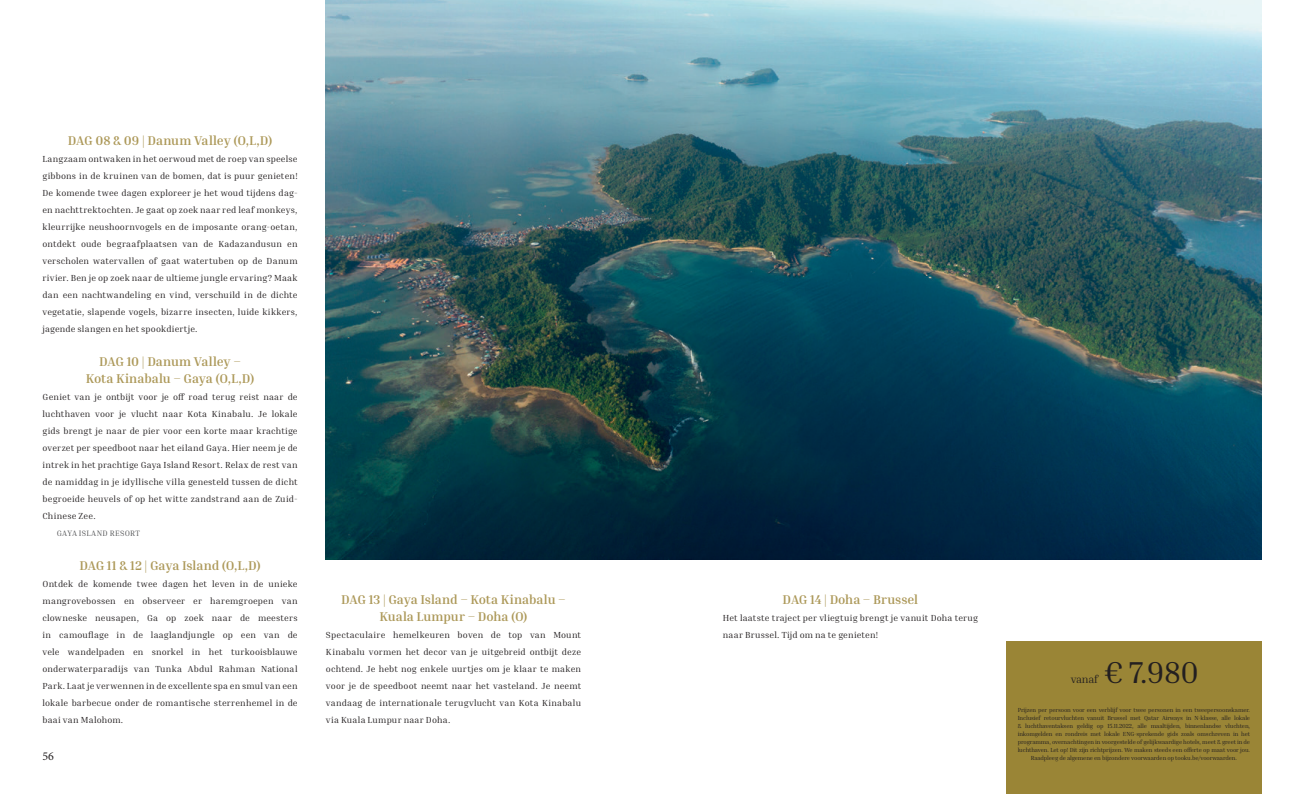
<style>
.page{position:relative;width:1304px;height:794px;background:#fff}
.page>*{position:absolute;margin:0;border:0;box-sizing:border-box;transform-origin:0 0}
.t1{font:31px "Inria Serif";color:#231f20}
.t2{font:700 13px/17px "Inria Serif";letter-spacing:-.005em;color:#ac9858;text-align:center}
.t3{font:12px "Minion Pro";color:#231f20}
.t4{font:11px "Inria Serif";letter-spacing:-.02em;color:#231f20}
.t5{font:9px/17px "Inria Serif";letter-spacing:.015em;color:#231f20;text-align:justify}
.t6{font:8px "Inria Serif";letter-spacing:.04em;color:#57585a}
.t7{font:6px/8px "Inria Serif";letter-spacing:-.02em;color:#231f20;text-align:center}
</style>
<div class="page">
<div style="left:1006px;top:641px;width:255px;height:153px;background:#9a8536"></div>
<img style="left:326px;top:0;width:935px;height:559px">
<h2 class="t2" style="left:68px;top:131px;width:206px">DAG 08 &amp; 09 | Danum Valley (O,L,D)</h2>
<p class="t5" style="left:43px;top:150px;width:257px">Langzaam ontwaken in het oerwoud met de roep van speelse gibbons in de kruinen van de bomen, dat is puur genieten!<br>De komende twee dagen exploreer je het woud tijdens dag&shy;en nachttrektochten. Je gaat op zoek naar red leaf monkeys, kleurrijke neushoornvogels en de imposante orang-oetan, ontdekt oude begraafplaatsen van de Kadazandusun en verscholen watervallen of gaat watertuben op de Danum rivier. Ben je op zoek naar de ultieme jungle ervaring? Maak dan een nachtwandeling en vind, verschuild in de dichte vegetatie, slapende vogels, bizarre insecten, luide kikkers, jagende slangen en het spookdiertje.</p>
<h2 class="t2" style="left:86px;top:352px;width:170px">DAG 10 | Danum Valley –<br>Kota Kinabalu – Gaya (O,L,D)</h2>
<p class="t5" style="left:43px;top:388px;width:257px">Geniet van je ontbijt voor je off road terug reist naar de luchthaven voor je vlucht naar Kota Kinabalu. Je lokale gids brengt je naar de pier voor een korte maar krachtige overzet per speedboot naar het eiland Gaya. Hier neem je de intrek in het prachtige Gaya Island Resort. Relax de rest van de namiddag in je idyllische villa genesteld tussen de dicht begroeide heuvels of op het witte zandstrand aan de Zuid-Chinese Zee.</p>
<p class="t6" style="left:57px;top:528px;width:85px">GAYA ISLAND RESORT</p>
<h2 class="t2" style="left:79px;top:556px;width:183px">DAG 11 &amp; 12 | Gaya Island (O,L,D)</h2>
<p class="t5" style="left:43px;top:575px;width:257px">Ontdek de komende twee dagen het leven in de unieke mangrovebossen en observeer er haremgroepen van clowneske neusapen, Ga op zoek naar de meesters in camouflage in de laaglandjungle op een van de vele wandelpaden en snorkel in het turkooisblauwe onderwaterparadijs van Tunka Abdul Rahman National Park. Laat je verwennen in de excellente spa en smul van een lokale barbecue onder de romantische sterrenhemel in de baai van Malohom.</p>
<h3 class="t3" style="left:43px;top:748px;width:13px">56</h3>
<h2 class="t2" style="left:341px;top:590px;width:226px">DAG 13 | Gaya Island – Kota Kinabalu –<br>Kuala Lumpur – Doha (O)</h2>
<p class="t5" style="left:326px;top:626px;width:257px">Spectaculaire hemelkeuren boven de top van Mount Kinabalu vormen het decor van je uitgebreid ontbijt deze ochtend. Je hebt nog enkele uurtjes om je klaar te maken voor je de speedboot neemt naar het vasteland. Je neemt vandaag de internationale terugvlucht van Kota Kinabalu via Kuala Lumpur naar Doha.</p>
<h2 class="t2" style="left:783px;top:590px;width:137px">DAG 14 | Doha – Brussel</h2>
<p class="t5" style="left:723px;top:609px;width:257px">Het laatste traject per vliegtuig brengt je vanuit Doha terug naar Brussel. Tijd om na te genieten!</p>
<h1 class="t1" style="left:1104px;top:653px;width:96px">€ 7.980</h1>
<p class="t7" style="left:1018px;top:705px;width:234px">Prijzen per persoon voor een verblijf voor twee personen in een tweepersoonskamer.<br>Inclusief retourvluchten vanuit Brussel met Qatar Airways in N-klasse, alle lokale &amp; luchthaventaksen geldig op 15.11.2022, alle maaltijden, binnenlandse vluchten, inkomgelden en rondreis met lokale ENG-sprekende gids zoals omschreven in het programma, overnachtingen in voorgestelde of gelijkwaardige hotels, meet &amp; greet in de luchthaven. Let op! Dit zijn richtprijzen. We maken steeds een offerte op maat voor jou.<br>Raadpleeg de algemene en bijzondere voorwaarden op tooku.be/voorwaarden.</p>
<p class="t4" style="left:1071px;top:672px;width:29px">vanaf</p>
</div>
